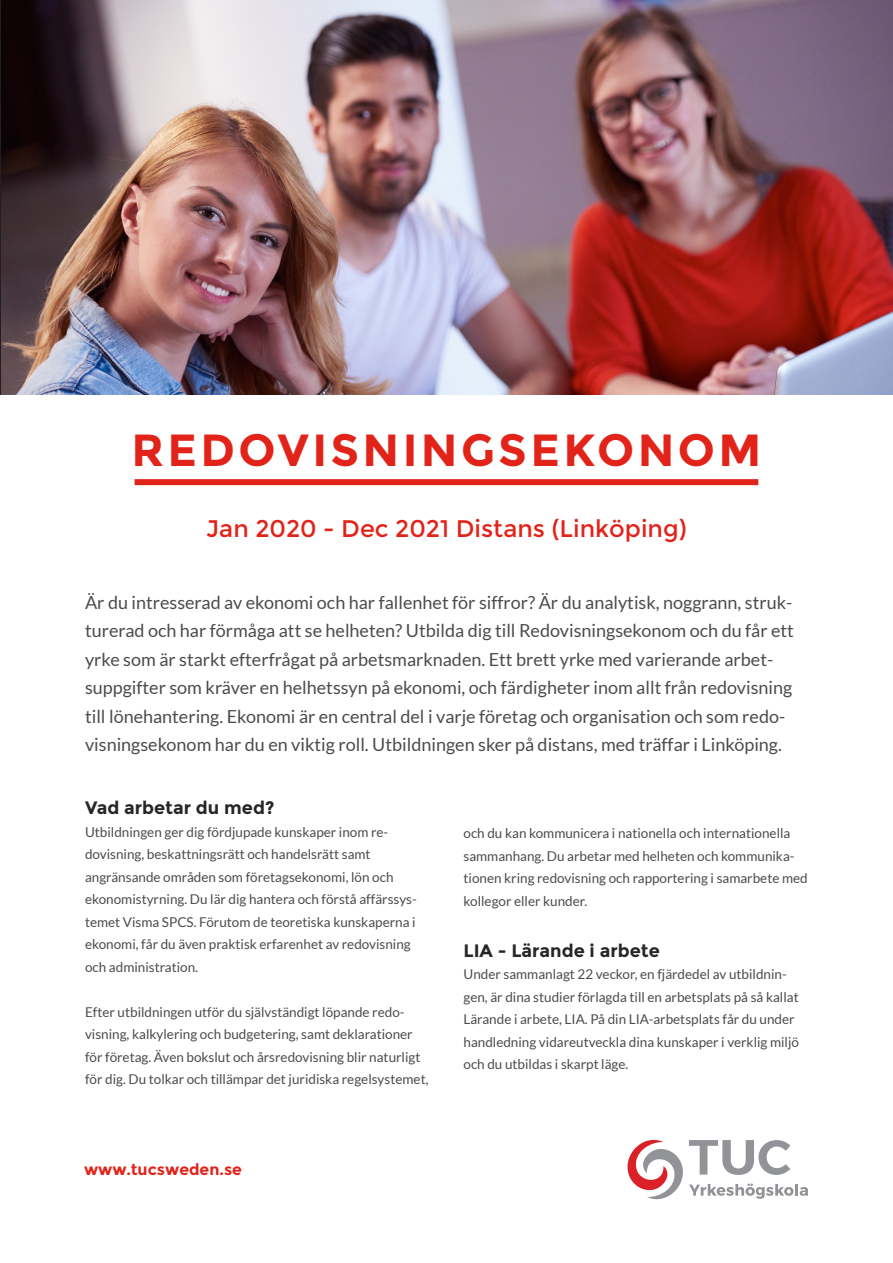
<style>
.page{position:relative;width:893px;height:1263px;background:#fff}
.page>*{position:absolute;margin:0;border:0;box-sizing:border-box;transform-origin:0 0}
.t1{font:700 45px "Montserrat";letter-spacing:.075em;color:#e2231a}
.t2{font:24px "Montserrat";color:#e2231a}
.t3{font:18px/28.5px "Lato";color:#4d4c4c}
.t4{font:700 18px "Montserrat";color:#252626}
.t5{font:700 15.75px "Montserrat";color:#e2231a}
.t6{font:13.5px/22.5px "Lato";color:#4d4c4c}
</style>
<div class="page">
<img style="left:2px;top:0;width:891px;height:394px">
<svg style="left:627px;top:1140px;width:181px;height:59px"></svg>
<div style="left:135px;top:479px;width:623px;height:6px;background:#e2231a"></div>
<p class="t1" style="left:132px;top:423px;width:631px">REDOVISNINGSEKONOM</p>
<p class="t2" style="left:206px;top:514px;width:482px">Jan 2020 - Dec 2021 Distans (Linköping)</p>
<p class="t3" style="left:85px;top:588px;width:710px">Är du intresserad av ekonomi och har fallenhet för siffror? Är du analytisk, noggrann, struk&shy;turerad och har förmåga att se helheten? Utbilda dig till Redovisningsekonom och du får ett yrke som är starkt efterfrågat på arbetsmarknaden. Ett brett yrke med varierande arbet&shy;suppgifter som kräver en helhetssyn på ekonomi, och färdigheter inom allt från redovisning till lönehantering. Ekonomi är en central del i varje företag och organisation och som redo&shy;visningsekonom har du en viktig roll. Utbildningen sker på distans, med träffar i Linköping.</p>
<p class="t4" style="left:85px;top:797px;width:191px">Vad arbetar du med?</p>
<p class="t6" style="left:85px;top:820px;width:333px">Utbildningen ger dig fördjupade kunskaper inom re&shy;dovisning, beskattningsrätt och handelsrätt samt angränsande områden som företagsekonomi, lön och ekonomistyrning. Du lär dig hantera och förstå affärssys&shy;temet Visma SPCS. Förutom de teoretiska kunskaperna i ekonomi, får du även praktisk erfarenhet av redovisning och administration.</p>
<p class="t6" style="left:85px;top:1000px;width:345px">Efter utbildningen utför du självständigt löpande redo&shy;visning, kalkylering och budgetering, samt deklarationer för företag. Även bokslut och årsredovisning blir naturligt för dig. Du tolkar och tillämpar det juridiska regelsystemet,</p>
<p class="t5" style="left:84px;top:1160px;width:159px">www.tucsweden.se</p>
<p class="t6" style="left:463px;top:822px;width:346px">och du kan kommunicera i nationella och internationella sammanhang. Du arbetar med helheten och kommunika&shy;tionen kring redovisning och rapportering i samarbete med kollegor eller kunder.</p>
<p class="t4" style="left:463px;top:939px;width:198px">LIA - Lärande i arbete</p>
<p class="t6" style="left:463px;top:963px;width:337px">Under sammanlagt 22 veckor, en fjärdedel av utbildnin&shy;gen, är dina studier förlagda till en arbetsplats på så kallat Lärande i arbete, LIA. På din LIA-arbetsplats får du under handledning vidareutveckla dina kunskaper i verklig miljö och du utbildas i skarpt läge.</p>
</div>
